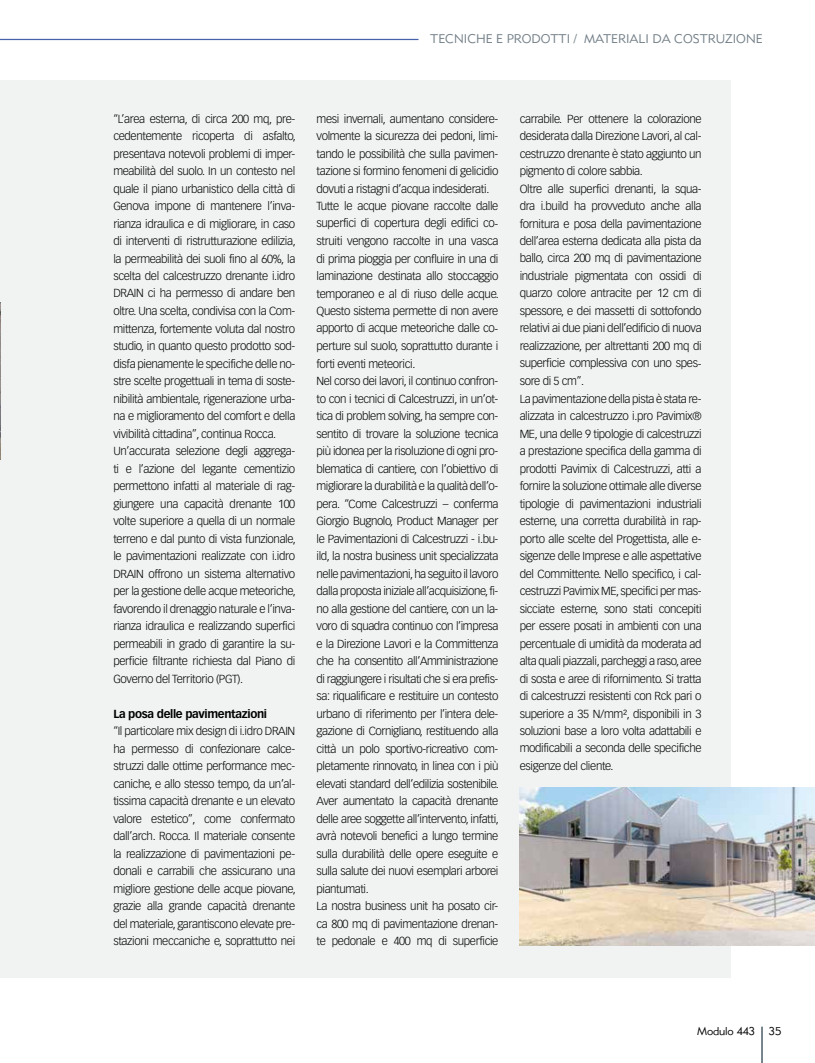
<style>
.page{position:relative;width:815px;height:1063px;background:#fff}
.page>*{position:absolute;margin:0;border:0;box-sizing:border-box;transform-origin:0 0}
.t1{font:12.5px "Metro Lite LT Two";color:#717e86}
.t2{font:300 11.5px/17.5px "Vectora LT Std";letter-spacing:-.03em;color:#000}
.t3{font:700 11.5px "Vectora LT Std";letter-spacing:-.03em;color:#000}
.t4{font:11.25px "Metro Lite LT Two";letter-spacing:-.015em;color:#000}
</style>
<div class="page">
<div style="left:0;top:80px;width:731px;height:898px;background:#edf1ef"></div>
<hr style="left:761px;top:1027px;width:2px;height:36px;background:#717e86">
<hr style="left:0;top:39px;width:418px;height:1px;background:#4762ab">
<img style="left:520px;top:787px;width:295px;height:158px">
<img style="left:0;top:302px;width:1px;height:157px">
<p class="t1" style="left:430px;top:31px;width:334px">TECNICHE E PRODOTTI / MATERIALI DA COSTRUZIONE</p>
<p class="t2" style="left:113px;top:110px;width:184px">“L’area esterna, di circa 200 mq, pre&shy;cedentemente ricoperta di asfalto, presentava notevoli problemi di imper&shy;meabilità del suolo. In un contesto nel quale il piano urbanistico della città di Genova impone di mantenere l’inva&shy;rianza idraulica e di migliorare, in caso di interventi di ristrutturazione edilizia, la permeabilità dei suoli fino al 60%, la scelta del calcestruzzo drenante i.idro DRAIN ci ha permesso di andare ben oltre. Una scelta, condivisa con la Com&shy;mittenza, fortemente voluta dal nostro studio, in quanto questo prodotto sod&shy;disfa pienamente le specifiche delle no&shy;stre scelte progettuali in tema di soste&shy;nibilità ambientale, rigenerazione urba&shy;na e miglioramento del comfort e della vivibilità cittadina”, continua Rocca.<br>Un’accurata selezione degli aggrega&shy;ti e l’azione del legante cementizio permettono infatti al materiale di rag&shy;giungere una capacità drenante 100 volte superiore a quella di un normale terreno e dal punto di vista funzionale, le pavimentazioni realizzate con i.idro DRAIN offrono un sistema alternativo per la gestione delle acque meteoriche, favorendo il drenaggio naturale e l’inva&shy;rianza idraulica e realizzando superfici permeabili in grado di garantire la su&shy;perficie filtrante richiesta dal Piano di Governo del Territorio (PGT).</p>
<p class="t3" style="left:113px;top:706px;width:155px">La posa delle pavimentazioni</p>
<p class="t2" style="left:113px;top:722px;width:184px;text-align:justify">“Il particolare mix design di i.idro DRAIN ha permesso di confezionare calce&shy;struzzi dalle ottime performance mec&shy;caniche, e allo stesso tempo, da un’al&shy;tissima capacità drenante e un elevato valore estetico”, come confermato dall’arch. Rocca. Il materiale consente la realizzazione di pavimentazioni pe&shy;donali e carrabili che assicurano una migliore gestione delle acque piovane, grazie alla grande capacità drenante del materiale, garantiscono elevate pre&shy;stazioni meccaniche e, soprattutto nei</p>
<p class="t2" style="left:317px;top:110px;width:184px">mesi invernali, aumentano considere&shy;volmente la sicurezza dei pedoni, limi&shy;tando le possibilità che sulla pavimen&shy;tazione si formino fenomeni di gelicidio dovuti a ristagni d’acqua indesiderati.<br>Tutte le acque piovane raccolte dalle superfici di copertura degli edifici co&shy;struiti vengono raccolte in una vasca di prima pioggia per confluire in una di laminazione destinata allo stoccaggio temporaneo e al di riuso delle acque.<br>Questo sistema permette di non avere apporto di acque meteoriche dalle co&shy;perture sul suolo, soprattutto durante i forti eventi meteorici.<br>Nel corso dei lavori, il continuo confron&shy;to con i tecnici di Calcestruzzi, in un’ot&shy;tica di problem solving, ha sempre con&shy;sentito di trovare la soluzione tecnica più idonea per la risoluzione di ogni pro&shy;blematica di cantiere, con l’obiettivo di migliorare la durabilità e la qualità dell’o&shy;pera. “Come Calcestruzzi – conferma Giorgio Bugnolo, Product Manager per le Pavimentazioni di Calcestruzzi - i.bu&shy;ild, la nostra business unit specializzata nelle pavimentazioni, ha seguito il lavoro dalla proposta iniziale all’acquisizione, fi&shy;no alla gestione del cantiere, con un la&shy;voro di squadra continuo con l’impresa e la Direzione Lavori e la Committenza che ha consentito all’Amministrazione di raggiungere i risultati che si era prefis&shy;sa: riqualificare e restituire un contesto urbano di riferimento per l’intera dele&shy;gazione di Cornigliano, restituendo alla città un polo sportivo-ricreativo com&shy;pletamente rinnovato, in linea con i più elevati standard dell’edilizia sostenibile.<br>Aver aumentato la capacità drenante delle aree soggette all’intervento, infatti, avrà notevoli benefici a lungo termine sulla durabilità delle opere eseguite e sulla salute dei nuovi esemplari arborei piantumati.<br>La nostra business unit ha posato cir&shy;ca 800 mq di pavimentazione drenan&shy;te pedonale e 400 mq di superficie</p>
<p class="t2" style="left:520px;top:110px;width:183px">carrabile. Per ottenere la colorazione desiderata dalla Direzione Lavori, al cal&shy;cestruzzo drenante è stato aggiunto un pigmento di colore sabbia.<br>Oltre alle superfici drenanti, la squa&shy;dra i.build ha provveduto anche alla fornitura e posa della pavimentazione dell’area esterna dedicata alla pista da ballo, circa 200 mq di pavimentazione industriale pigmentata con ossidi di quarzo colore antracite per 12 cm di spessore, e dei massetti di sottofondo relativi ai due piani dell’edificio di nuova realizzazione, per altrettanti 200 mq di superficie complessiva con uno spes&shy;sore di 5 cm”.<br>La pavimentazione della pista è stata re&shy;alizzata in calcestruzzo i.pro Pavimix® ME, una delle 9 tipologie di calcestruzzi a prestazione specifica della gamma di prodotti Pavimix di Calcestruzzi, atti a fornire la soluzione ottimale alle diverse tipologie di pavimentazioni industriali esterne, una corretta durabilità in rap&shy;porto alle scelte del Progettista, alle e&shy;sigenze delle Imprese e alle aspettative del Committente. Nello specifico, i cal&shy;cestruzzi Pavimix ME, specifici per mas&shy;sicciate esterne, sono stati concepiti per essere posati in ambienti con una percentuale di umidità da moderata ad alta quali piazzali, parcheggi a raso, aree di sosta e aree di rifornimento. Si tratta di calcestruzzi resistenti con Rck pari o superiore a 35 N/mm², disponibili in 3 soluzioni base a loro volta adattabili e modificabili a seconda delle specifiche esigenze del cliente.</p>
<p class="t4" style="left:697px;top:1025px;width:86px">Modulo 443 35</p>
</div>
